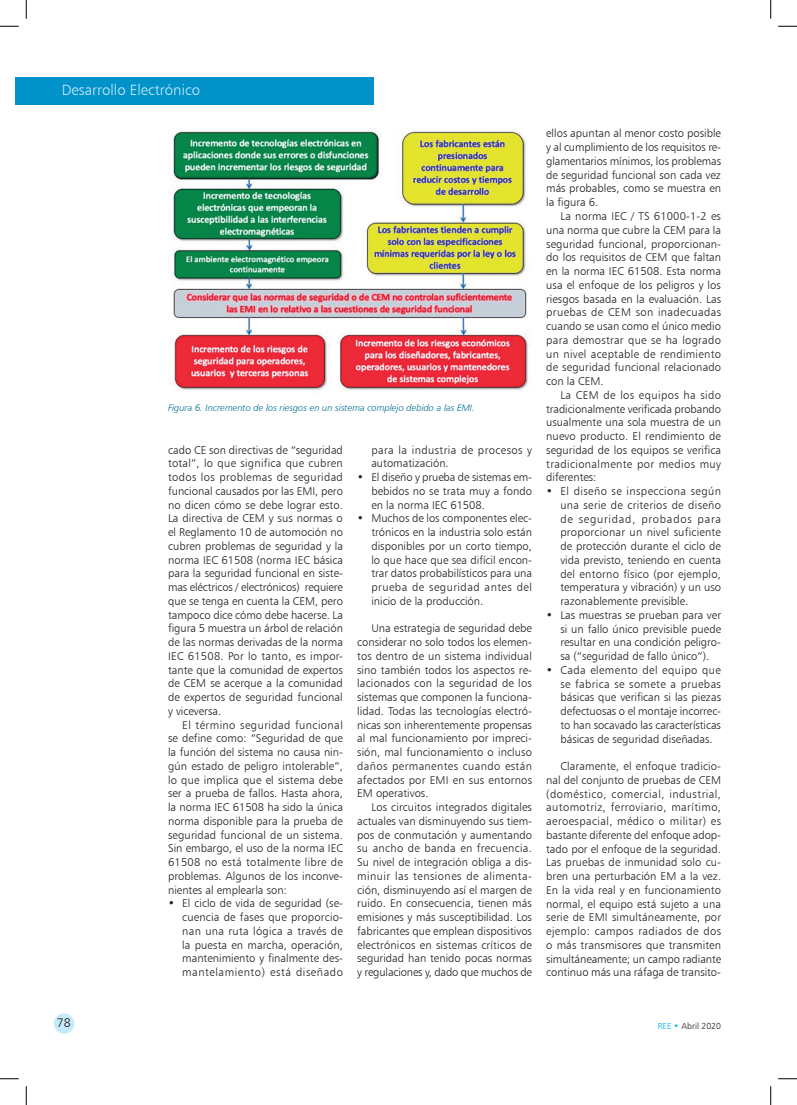
<style>
.page{position:relative;width:797px;height:1105px;background:#fff}
.page>*{position:absolute;margin:0;border:0;box-sizing:border-box;transform-origin:0 0}
.t1{font:15px "Humanist 777 BT Light B";color:#c6eafa}
.t2{font:12.5px "Humanist 777 BT Light B";color:#231f20}
.TEXTO_ARTICULO{font:11.25px/13.8px "Humanist 777 BT Light B";color:#231f20;text-align:justify}
.TEXTO_ARTICULO-2{font:11.25px/13.8px "Humanist 777 BT Light B";letter-spacing:.035em;color:#231f20}
.AUTOR_ARTICULO{font:9.38px "Humanist 777 BT Light Italic B";color:#006c91}
.t3{font:8.75px "Humanist 777 BT Light B";color:#231f20}
.s1{color:#00aeef}
</style>
<div class="page">
<div style="left:54px;top:1013px;width:20px;height:21px;background:#c6eafa;border-radius:50%"></div>
<div style="left:16px;top:77px;width:358px;height:28px;background:#0092c8"></div>
<img style="left:168px;top:129px;width:362px;height:264px">
<svg style="left:0;top:25px;width:19px;height:2px"></svg>
<svg style="left:778px;top:25px;width:19px;height:2px"></svg>
<svg style="left:0;top:1078px;width:19px;height:1px"></svg>
<svg style="left:778px;top:1078px;width:19px;height:1px"></svg>
<svg style="left:25px;top:0;width:2px;height:19px"></svg>
<svg style="left:25px;top:1086px;width:2px;height:19px"></svg>
<svg style="left:770px;top:0;width:1px;height:19px"></svg>
<svg style="left:770px;top:1086px;width:1px;height:19px"></svg>
<h1 class="t1" style="left:62px;top:81px;width:140px">Desarrollo Electrónico</h1>
<p class="AUTOR_ARTICULO" style="left:168px;top:402px;width:308px">Figura 6. Incremento de los riesgos en un sistema complejo debido a las EMI.</p>
<p class="TEXTO_ARTICULO" style="left:168px;top:443px;width:176px">cado CE son directivas de “seguridad total”, lo que significa que cubren todos los problemas de seguridad funcional causados por las EMI, pero no dicen cómo se debe lograr esto.<br>La directiva de CEM y sus normas o el Reglamento 10 de automoción no cubren problemas de seguridad y la norma IEC 61508 (norma IEC básica para la seguridad funcional en siste&shy;mas eléctricos / electrónicos) requiere que se tenga en cuenta la CEM, pero tampoco dice cómo debe hacerse. La figura 5 muestra un árbol de relación de las normas derivadas de la norma IEC 61508. Por lo tanto, es impor&shy;tante que la comunidad de expertos de CEM se acerque a la comunidad de expertos de seguridad funcional y viceversa.</p>
<p class="TEXTO_ARTICULO" style="left:168px;top:718px;width:176px;text-indent:14px">El término seguridad funcional se define como: “Seguridad de que la función del sistema no causa nin&shy;gún estado de peligro intolerable”, lo que implica que el sistema debe ser a prueba de fallos. Hasta ahora, la norma IEC 61508 ha sido la única norma disponible para la prueba de seguridad funcional de un sistema.<br>Sin embargo, el uso de la norma IEC 61508 no está totalmente libre de problemas. Algunos de los inconve&shy;nientes al emplearla son:</p>
<p class="TEXTO_ARTICULO" style="left:182px;top:896px;width:162px;text-indent:-14px">• El ciclo de vida de seguridad (se&shy;cuencia de fases que proporcio&shy;nan una ruta lógica a través de la puesta en marcha, operación, mantenimiento y finalmente des&shy;mantelamiento) está diseñado</p>
<p class="TEXTO_ARTICULO-2" style="left:371px;top:443px;width:162px">para la industria de procesos y automatización.</p>
<p class="TEXTO_ARTICULO" style="left:371px;top:470px;width:162px;text-indent:-14px">• El diseño y prueba de sistemas em&shy;bebidos no se trata muy a fondo en la norma IEC 61508.</p>
<p class="TEXTO_ARTICULO" style="left:371px;top:511px;width:162px;text-indent:-14px">• Muchos de los componentes elec&shy;trónicos en la industria solo están disponibles por un corto tiempo, lo que hace que sea difícil encon&shy;trar datos probabilísticos para una prueba de seguridad antes del inicio de la producción.</p>
<p class="TEXTO_ARTICULO" style="left:357px;top:621px;width:176px;text-indent:14px">Una estrategia de seguridad debe considerar no solo todos los elemen&shy;tos dentro de un sistema individual sino también todos los aspectos re&shy;lacionados con la seguridad de los sistemas que componen la funciona&shy;lidad. Todas las tecnologías electró&shy;nicas son inherentemente propensas al mal funcionamiento por impreci&shy;sión, mal funcionamiento o incluso daños permanentes cuando están afectados por EMI en sus entornos EM operativos.</p>
<p class="TEXTO_ARTICULO" style="left:357px;top:800px;width:176px;text-indent:14px">Los circuitos integrados digitales actuales van disminuyendo sus tiem&shy;pos de conmutación y aumentando su ancho de banda en frecuencia.<br>Su nivel de integración obliga a dis&shy;minuir las tensiones de alimenta&shy;ción, disminuyendo así el margen de ruido. En consecuencia, tienen más emisiones y más susceptibilidad. Los fabricantes que emplean dispositivos electrónicos en sistemas críticos de seguridad han tenido pocas normas y regulaciones y, dado que muchos de</p>
<p class="TEXTO_ARTICULO" style="left:546px;top:127px;width:176px">ellos apuntan al menor costo posible y al cumplimiento de los requisitos re&shy;glamentarios mínimos, los problemas de seguridad funcional son cada vez más probables, como se muestra en la figura 6.</p>
<p class="TEXTO_ARTICULO" style="left:546px;top:209px;width:176px;text-indent:14px">La norma IEC / TS 61000-1-2 es una norma que cubre la CEM para la seguridad funcional, proporcionan&shy;do los requisitos de CEM que faltan en la norma IEC 61508. Esta norma usa el enfoque de los peligros y los riesgos basada en la evaluación. Las pruebas de CEM son inadecuadas cuando se usan como el único medio para demostrar que se ha logrado un nivel aceptable de rendimiento de seguridad funcional relacionado con la CEM.</p>
<p class="TEXTO_ARTICULO" style="left:546px;top:388px;width:176px;text-indent:14px">La CEM de los equipos ha sido tradicionalmente verificada probando usualmente una sola muestra de un nuevo producto. El rendimiento de seguridad de los equipos se verifica tradicionalmente por medios muy diferentes:</p>
<p class="TEXTO_ARTICULO" style="left:560px;top:484px;width:162px;text-indent:-14px">• El diseño se inspecciona según una serie de criterios de diseño de seguridad, probados para proporcionar un nivel suficiente de protección durante el ciclo de vida previsto, teniendo en cuenta del entorno físico (por ejemplo, temperatura y vibración) y un uso razonablemente previsible.</p>
<p class="TEXTO_ARTICULO" style="left:560px;top:608px;width:162px;text-indent:-14px">• Las muestras se prueban para ver si un fallo único previsible puede resultar en una condición peligro&shy;sa (“seguridad de fallo único”).</p>
<p class="TEXTO_ARTICULO" style="left:560px;top:663px;width:162px;text-indent:-14px">• Cada elemento del equipo que se fabrica se somete a pruebas básicas que verifican si las piezas defectuosas o el montaje incorrec&shy;to han socavado las características básicas de seguridad diseñadas.</p>
<p class="TEXTO_ARTICULO" style="left:546px;top:759px;width:176px;text-indent:14px">Claramente, el enfoque tradicio&shy;nal del conjunto de pruebas de CEM (doméstico, comercial, industrial, automotriz, ferroviario, marítimo, aeroespacial, médico o militar) es bastante diferente del enfoque adop&shy;tado por el enfoque de la seguridad.<br>Las pruebas de inmunidad solo cu&shy;bren una perturbación EM a la vez.<br>En la vida real y en funcionamiento normal, el equipo está sujeto a una serie de EMI simultáneamente, por ejemplo: campos radiados de dos o más transmisores que transmiten simultáneamente; un campo radiante continuo más una ráfaga de transito-</p>
<p class="t2" style="left:57px;top:1015px;width:15px">78</p>
<p class="t3" style="left:658px;top:1020px;width:65px"><span class="s1">REE •</span> Abril 2020</p>
</div>
